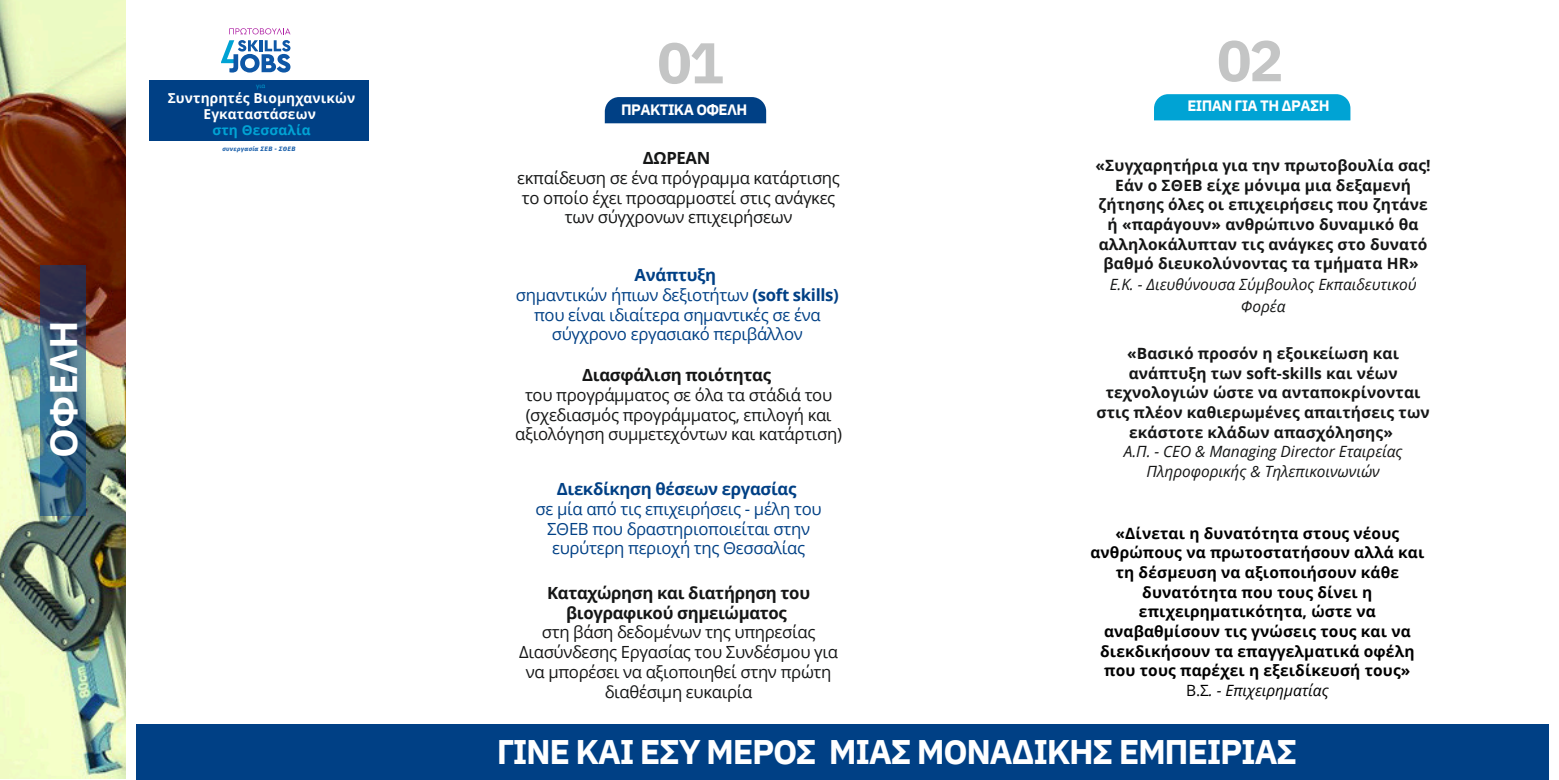
<style>
.page{position:relative;width:1559px;height:780px;background:#fff}
.page>*{position:absolute;margin:0;border:0;box-sizing:border-box;transform-origin:0 0}
.t1{font:700 57.38px "IBM Plex Sans";color:#c4c5c5}
.t2{font:700 37.5px "Open Sans";letter-spacing:.01em;color:#fff}
.t3{font:700 34.12px "IBM Plex Sans";letter-spacing:-.04em;color:#fff}
.t4{font:16.75px/19.8px "Open Sans";letter-spacing:-.02em;color:#151616;text-align:center}
.t5{font:16.75px/19.8px "Open Sans";letter-spacing:-.02em;color:#004085;text-align:center}
.t6{font:700 15.5px/20.1px "Open Sans";letter-spacing:.01em;color:#151616;text-align:center}
.t7{font:700 15.5px/19.8px "Open Sans";letter-spacing:.01em;color:#000;text-align:center}
.t8{font:700 15px "IBM Plex Sans";letter-spacing:-.04em;color:#fff}
.t9{font:700 13.75px/16px "Open Sans";letter-spacing:.01em;color:#fff;text-align:center}
.t10{font:italic 700 6.25px "IBM Plex Sans";letter-spacing:.04em;color:#0e57a6}
.t11{font:6.25px "Open Sans";color:#00a3d4}
.s1{color:#00a3d4}
.s2{font-weight:700}
.s3{font-weight:400;font-style:italic}
.s4{font-weight:400}
</style>
<div class="page">
<div style="left:136px;top:724px;width:1412px;height:56px;background:#004085"></div>
<img style="left:0;top:0;width:126px;height:778px">
<svg style="left:41px;top:265px;width:45px;height:250px;background:#385975"></svg>
<div style="left:605px;top:97px;width:161px;height:26px;background:#004085"></div>
<div style="left:1154px;top:94px;width:196px;height:26px;background:#00a3d4"></div>
<svg style="left:221px;top:40px;width:69px;height:33px"></svg>
<svg style="left:229px;top:28px;width:61px;height:6px"></svg>
<div style="left:149px;top:80px;width:219px;height:60px;background:#004085"></div>
<h2 class="t2" style="left:37px;top:458px;width:139px;rotate:-90deg">ΟΦΕΛΗ</h2>
<h3 class="t11" style="left:256px;top:82px;width:11px">για</h3>
<h3 class="t9" style="left:168px;top:90px;width:189px">Συντηρητές Βιομηχανικών<br>Εγκαταστάσεων<br><span class="s1">στη Θεσσαλία</span></h3>
<p class="t10" style="left:222px;top:145px;width:74px">συνεργασία ΣΕΒ - ΣΘΕΒ</p>
<h2 class="t1" style="left:657px;top:25px;width:68px">01</h2>
<h2 class="t8" style="left:621px;top:100px;width:128px">ΠΡΑΚΤΙΚΑ ΟΦΕΛΗ</h2>
<h2 class="t4" style="left:517px;top:148px;width:324px"><span class="s2">ΔΩΡΕΑΝ<br></span>εκπαίδευση σε ένα πρόγραμμα κατάρτισης το οποίο έχει προσαρμοστεί στις ανάγκες των σύγχρονων επιχειρήσεων</h2>
<p class="t5" style="left:516px;top:265px;width:325px"><span class="s2">Ανάπτυξη<br></span>σημαντικών ήπιων δεξιοτήτων <span class="s2">(soft skills) </span>που είναι ιδιαίτερα σημαντικές σε ένα σύγχρονο εργασιακό περιβάλλον</p>
<p class="t4" style="left:515px;top:365px;width:328px"><span class="s2">Διασφάλιση ποιότητας<br></span>του προγράμματος σε όλα τα στάδιά του (σχεδιασμός προγράμματος, επιλογή και αξιολόγηση συμμετεχόντων και κατάρτιση)</p>
<h4 class="t5" style="left:535px;top:479px;width:288px"><span class="s2">Διεκδίκηση θέσεων εργασίας<br></span>σε μία από τις επιχειρήσεις - μέλη του<br>ΣΘΕΒ που δραστηριοποιείται στην ευρύτερη περιοχή της Θεσσαλίας</h4>
<h1 class="t4" style="left:519px;top:583px;width:320px"><span class="s2">Καταχώρηση και διατήρηση του βιογραφικού σημειώματος<br></span>στη βάση δεδομένων της υπηρεσίας<br>Διασύνδεσης Εργασίας του Συνδέσμου για να μπορέσει να αξιοποιηθεί στην πρώτη διαθέσιμη ευκαιρία</h1>
<h2 class="t1" style="left:1217px;top:22px;width:68px">02</h2>
<p class="t8" style="left:1187px;top:96px;width:144px">ΕΙΠΑΝ ΓΙΑ ΤΗ ΔΡΑΣΗ</p>
<p class="t6" style="left:1095px;top:155px;width:337px">«Συγχαρητήρια για την πρωτοβουλία σας!<br>Εάν ο ΣΘΕΒ είχε μόνιμα μια δεξαμενή ζήτησης όλες οι επιχειρήσεις που ζητάνε ή «παράγουν» ανθρώπινο δυναμικό θα αλληλοκάλυπταν τις ανάγκες στο δυνατό βαθμό διευκολύνοντας τα τμήματα HR» <span class="s3">Ε.Κ. - Διευθύνουσα Σύμβουλος Εκπαιδευτικού Φορέα</span></p>
<h3 class="t6" style="left:1096px;top:343px;width:335px;line-height:19.8px">«Βασικό προσόν η εξοικείωση και ανάπτυξη των soft-skills και νέων τεχνολογιών ώστε να ανταποκρίνονται στις πλέον καθιερωμένες απαιτήσεις των εκάστοτε κλάδων απασχόλησης»<br><span class="s3">Α.Π. - CEO &amp; Managing Director Εταιρείας Πληροφορικής &amp; Τηλεπικοινωνιών</span></h3>
<p class="t7" style="left:1090px;top:523px;width:335px">«Δίνεται η δυνατότητα στους νέους ανθρώπους να πρωτοστατήσουν αλλά και τη δέσμευση να αξιοποιήσουν κάθε δυνατότητα που τους δίνει η επιχειρηματικότητα, ώστε να αναβαθμίσουν τις γνώσεις τους και να διεκδικήσουν τα επαγγελματικά οφέλη που τους παρέχει η εξειδίκευσή τους»<br><span class="s4">Β.Σ</span><span class="s3">. - Επιχειρηματίας</span></p>
<h2 class="t3" style="left:497px;top:729px;width:802px">ΓΙΝΕ ΚΑΙ ΕΣΥ ΜΕΡΟΣ ΜΙΑΣ ΜΟΝΑΔΙΚΗΣ ΕΜΠΕΙΡΙΑΣ</h2>
</div>
